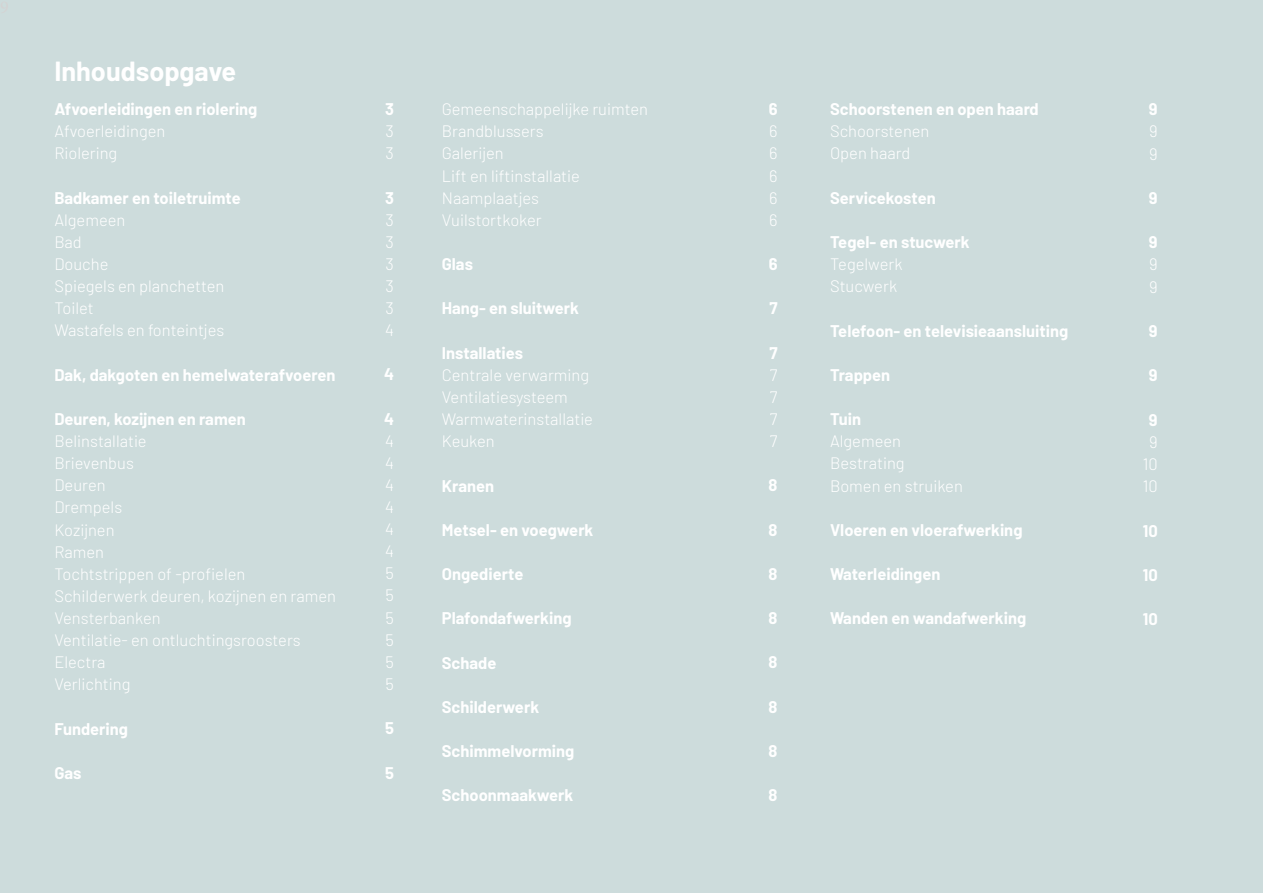
<style>
.page{position:relative;width:1263px;height:893px;background:#cddcdc}
.page>*{position:absolute;margin:0;border:0;box-sizing:border-box;transform-origin:0 0}
.t1{font:700 27px "Barlow";color:#fff}
.t2{font:300 16.5px "Barlow";color:#fff}
.t3{font:700 16.5px "Barlow";color:#fff}
</style>
<div class="page">
<p class="t1" style="left:54px;top:55px;width:183px">Inhoudsopgave</p>
<p class="t3" style="left:54px;top:99px;width:205px">Afvoerleidingen en riolering</p>
<p class="t3" style="left:385px;top:99px;width:10px">3</p>
<p class="t2" style="left:442px;top:99px;width:208px">Gemeenschappelijke ruimten</p>
<p class="t3" style="left:769px;top:99px;width:10px">6</p>
<p class="t3" style="left:830px;top:99px;width:210px">Schoorstenen en open haard</p>
<p class="t3" style="left:1149px;top:99px;width:10px">9</p>
<p class="t2" style="left:54px;top:121px;width:112px">Afvoerleidingen</p>
<p class="t2" style="left:386px;top:121px;width:10px">3</p>
<p class="t2" style="left:442px;top:121px;width:103px">Brandblussers</p>
<p class="t2" style="left:769px;top:121px;width:10px">6</p>
<p class="t2" style="left:830px;top:121px;width:101px">Schoorstenen</p>
<p class="t2" style="left:1149px;top:121px;width:10px">9</p>
<p class="t2" style="left:54px;top:143px;width:65px">Riolering</p>
<p class="t2" style="left:386px;top:143px;width:10px">3</p>
<p class="t2" style="left:442px;top:143px;width:63px">Galerijen</p>
<p class="t2" style="left:769px;top:143px;width:10px">6</p>
<p class="t2" style="left:830px;top:143px;width:82px">Open haard</p>
<p class="t2" style="left:1149px;top:143px;width:10px">9</p>
<p class="t2" style="left:442px;top:165px;width:140px">Lift en liftinstallatie</p>
<p class="t2" style="left:769px;top:165px;width:10px">6</p>
<p class="t3" style="left:54px;top:187px;width:188px">Badkamer en toiletruimte</p>
<p class="t3" style="left:385px;top:187px;width:10px">3</p>
<p class="t2" style="left:442px;top:188px;width:99px">Naamplaatjes</p>
<p class="t2" style="left:769px;top:187px;width:10px">6</p>
<p class="t3" style="left:830px;top:188px;width:107px">Servicekosten</p>
<p class="t3" style="left:1149px;top:188px;width:10px">9</p>
<p class="t2" style="left:54px;top:210px;width:73px">Algemeen</p>
<p class="t2" style="left:386px;top:209px;width:10px">3</p>
<p class="t2" style="left:442px;top:210px;width:102px">Vuilstortkoker</p>
<p class="t2" style="left:769px;top:210px;width:10px">6</p>
<p class="t2" style="left:54px;top:232px;width:29px">Bad</p>
<p class="t2" style="left:386px;top:232px;width:10px">3</p>
<p class="t3" style="left:830px;top:232px;width:141px">Tegel- en stucwerk</p>
<p class="t3" style="left:1149px;top:232px;width:10px">9</p>
<p class="t2" style="left:54px;top:254px;width:56px">Douche</p>
<p class="t2" style="left:386px;top:254px;width:10px">3</p>
<p class="t3" style="left:442px;top:254px;width:33px">Glas</p>
<p class="t3" style="left:769px;top:254px;width:10px">6</p>
<p class="t2" style="left:830px;top:254px;width:74px">Tegelwerk</p>
<p class="t2" style="left:1149px;top:254px;width:10px">9</p>
<p class="t2" style="left:54px;top:276px;width:171px">Spiegels en planchetten</p>
<p class="t2" style="left:386px;top:276px;width:10px">3</p>
<p class="t2" style="left:830px;top:276px;width:69px">Stucwerk</p>
<p class="t2" style="left:1149px;top:276px;width:10px">9</p>
<p class="t2" style="left:54px;top:298px;width:41px">Toilet</p>
<p class="t2" style="left:386px;top:298px;width:10px">3</p>
<p class="t3" style="left:442px;top:298px;width:139px">Hang- en sluitwerk</p>
<p class="t3" style="left:769px;top:298px;width:10px">7</p>
<p class="t2" style="left:54px;top:320px;width:171px">Wastafels en fonteintjes</p>
<p class="t2" style="left:385px;top:320px;width:10px">4</p>
<p class="t3" style="left:830px;top:320px;width:240px">Telefoon- en televisieaansluiting</p>
<p class="t3" style="left:1149px;top:321px;width:10px">9</p>
<p class="t3" style="left:442px;top:342px;width:83px">Installaties</p>
<p class="t3" style="left:769px;top:342px;width:10px">7</p>
<p class="t3" style="left:54px;top:364px;width:283px">Dak, dakgoten en hemelwaterafvoeren</p>
<p class="t3" style="left:384px;top:364px;width:11px">4</p>
<p class="t2" style="left:442px;top:365px;width:149px">Centrale verwarming</p>
<p class="t2" style="left:770px;top:364px;width:9px">7</p>
<p class="t3" style="left:830px;top:365px;width:62px">Trappen</p>
<p class="t3" style="left:1149px;top:365px;width:10px">9</p>
<p class="t2" style="left:442px;top:387px;width:128px">Ventilatiesysteem</p>
<p class="t2" style="left:770px;top:387px;width:9px">7</p>
<p class="t3" style="left:54px;top:409px;width:193px">Deuren, kozijnen en ramen</p>
<p class="t3" style="left:384px;top:408px;width:11px">4</p>
<p class="t2" style="left:442px;top:409px;width:153px">Warmwaterinstallatie</p>
<p class="t2" style="left:770px;top:409px;width:9px">7</p>
<p class="t3" style="left:830px;top:409px;width:33px">Tuin</p>
<p class="t3" style="left:1149px;top:409px;width:10px">9</p>
<p class="t2" style="left:54px;top:431px;width:94px">Belinstallatie</p>
<p class="t2" style="left:385px;top:431px;width:10px">4</p>
<p class="t2" style="left:442px;top:431px;width:54px">Keuken</p>
<p class="t2" style="left:770px;top:431px;width:9px">7</p>
<p class="t2" style="left:830px;top:431px;width:73px">Algemeen</p>
<p class="t2" style="left:1149px;top:432px;width:10px">9</p>
<p class="t2" style="left:54px;top:453px;width:81px">Brievenbus</p>
<p class="t2" style="left:385px;top:453px;width:10px">4</p>
<p class="t2" style="left:830px;top:453px;width:76px">Bestrating</p>
<p class="t2" style="left:1143px;top:454px;width:16px">10</p>
<p class="t2" style="left:54px;top:475px;width:53px">Deuren</p>
<p class="t2" style="left:385px;top:475px;width:10px">4</p>
<p class="t3" style="left:442px;top:475px;width:54px">Kranen</p>
<p class="t3" style="left:769px;top:475px;width:10px">8</p>
<p class="t2" style="left:830px;top:475px;width:134px">Bomen en struiken</p>
<p class="t2" style="left:1143px;top:476px;width:16px">10</p>
<p class="t2" style="left:54px;top:497px;width:69px">Drempels</p>
<p class="t2" style="left:385px;top:497px;width:10px">4</p>
<p class="t2" style="left:54px;top:519px;width:62px">Kozijnen</p>
<p class="t2" style="left:385px;top:519px;width:10px">4</p>
<p class="t3" style="left:442px;top:520px;width:153px">Metsel- en voegwerk</p>
<p class="t3" style="left:769px;top:519px;width:10px">8</p>
<p class="t3" style="left:830px;top:520px;width:194px">Vloeren en vloerafwerking</p>
<p class="t3" style="left:1143px;top:520px;width:16px">10</p>
<p class="t2" style="left:54px;top:541px;width:51px">Ramen</p>
<p class="t2" style="left:385px;top:541px;width:10px">4</p>
<p class="t2" style="left:54px;top:564px;width:193px">Tochtstrippen of -profielen</p>
<p class="t2" style="left:386px;top:563px;width:10px">5</p>
<p class="t3" style="left:442px;top:564px;width:83px">Ongedierte</p>
<p class="t3" style="left:769px;top:564px;width:10px">8</p>
<p class="t3" style="left:830px;top:564px;width:112px">Waterleidingen</p>
<p class="t3" style="left:1143px;top:565px;width:16px">10</p>
<p class="t2" style="left:54px;top:586px;width:283px">Schilderwerk deuren, kozijnen en ramen</p>
<p class="t2" style="left:386px;top:585px;width:10px">5</p>
<p class="t2" style="left:54px;top:608px;width:108px">Vensterbanken</p>
<p class="t2" style="left:386px;top:607px;width:10px">5</p>
<p class="t3" style="left:442px;top:608px;width:131px">Plafondafwerking</p>
<p class="t3" style="left:769px;top:608px;width:10px">8</p>
<p class="t3" style="left:830px;top:608px;width:198px">Wanden en wandafwerking</p>
<p class="t3" style="left:1143px;top:609px;width:16px">10</p>
<p class="t2" style="left:54px;top:630px;width:248px">Ventilatie- en ontluchtingsroosters</p>
<p class="t2" style="left:386px;top:629px;width:10px">5</p>
<p class="t2" style="left:54px;top:652px;width:53px">Electra</p>
<p class="t2" style="left:386px;top:652px;width:10px">5</p>
<p class="t3" style="left:442px;top:652px;width:56px">Schade</p>
<p class="t3" style="left:769px;top:652px;width:10px">8</p>
<p class="t2" style="left:54px;top:674px;width:78px">Verlichting</p>
<p class="t2" style="left:386px;top:674px;width:10px">5</p>
<p class="t3" style="left:442px;top:697px;width:99px">Schilderwerk</p>
<p class="t3" style="left:769px;top:696px;width:10px">8</p>
<p class="t3" style="left:54px;top:718px;width:75px">Fundering</p>
<p class="t3" style="left:385px;top:718px;width:10px">5</p>
<p class="t3" style="left:442px;top:741px;width:134px">Schimmelvorming</p>
<p class="t3" style="left:769px;top:741px;width:10px">8</p>
<p class="t3" style="left:54px;top:763px;width:28px">Gas</p>
<p class="t3" style="left:385px;top:763px;width:10px">5</p>
<p class="t3" style="left:442px;top:785px;width:133px">Schoonmaakwerk</p>
<p class="t3" style="left:769px;top:785px;width:10px">8</p>
</div>
